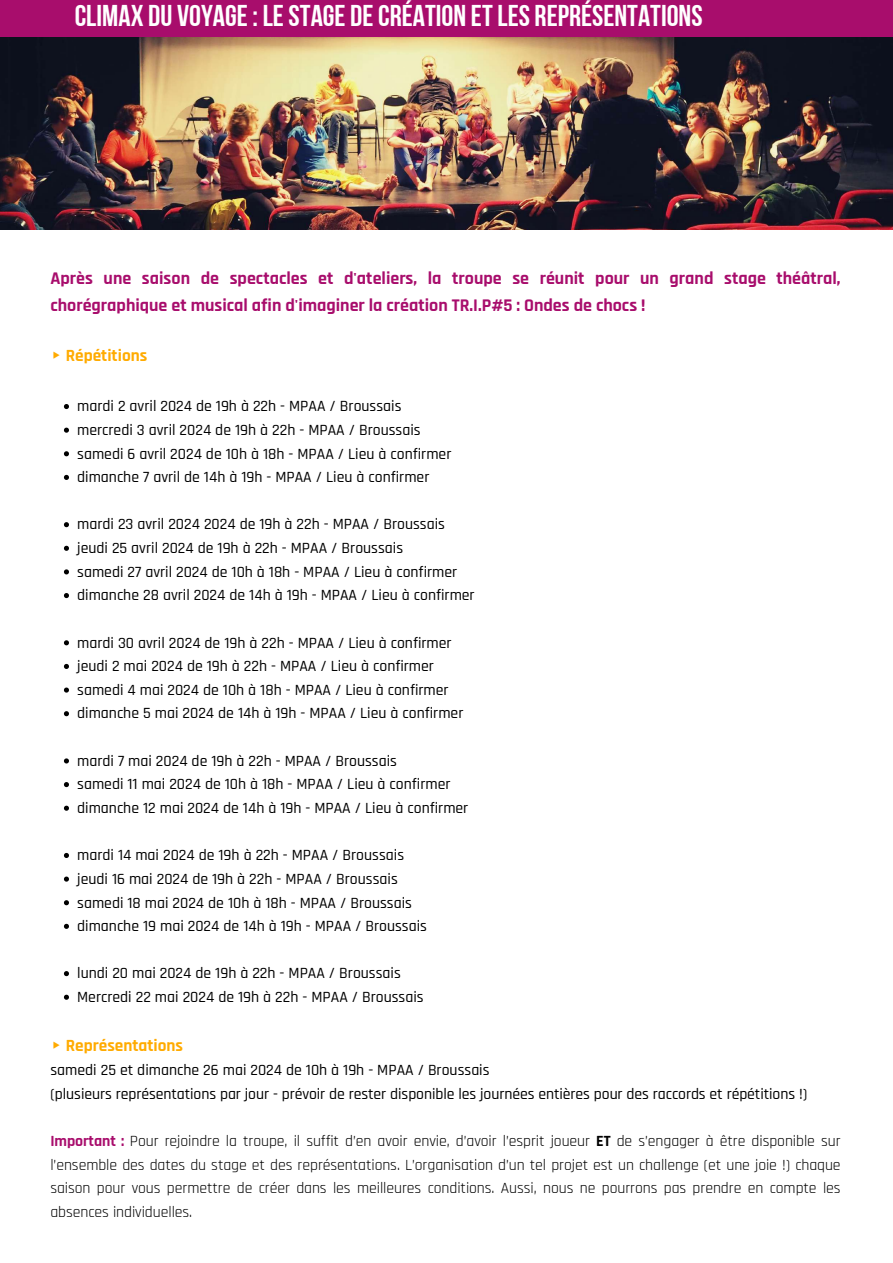
<style>
.page{position:relative;width:893px;height:1263px;background:#fff}
.page>*{position:absolute;margin:0;border:0;box-sizing:border-box;transform-origin:0 0}
.t1{font:30px "Bebas Neue Cyrillic";color:#fff}
.t2{font:22.5px "Bebas Neue Cyrillic";color:#fff}
.t3{font:700 18px/27px "Rajdhani";color:#a80d6c}
.t4{font:700 17.25px "Rajdhani";color:#ffab00}
.t5{font:500 15.75px/23.6px "Rajdhani";color:#000}
.t6{font:15.75px/23.6px "Rajdhani";letter-spacing:-.005em;color:#000;text-align:justify}
.s1{font-size:30px}
.s2{font-family:"Free Sans";font-weight:400}
.s3{font-weight:700;color:#a80d6c}
.s4{font-weight:700}
</style>
<div class="page">
<div style="left:0;top:0;width:893px;height:38px;background:#a80d6c"></div>
<svg style="left:64px;top:404px;width:5px;height:5px"></svg>
<svg style="left:64px;top:428px;width:5px;height:5px"></svg>
<svg style="left:64px;top:451px;width:5px;height:5px"></svg>
<svg style="left:64px;top:475px;width:5px;height:5px"></svg>
<svg style="left:64px;top:522px;width:5px;height:5px"></svg>
<svg style="left:64px;top:546px;width:5px;height:5px"></svg>
<svg style="left:64px;top:569px;width:5px;height:5px"></svg>
<svg style="left:64px;top:593px;width:5px;height:5px"></svg>
<svg style="left:64px;top:640px;width:5px;height:5px"></svg>
<svg style="left:64px;top:664px;width:5px;height:5px"></svg>
<svg style="left:64px;top:687px;width:5px;height:6px"></svg>
<svg style="left:64px;top:711px;width:5px;height:5px"></svg>
<svg style="left:64px;top:758px;width:5px;height:5px"></svg>
<svg style="left:64px;top:782px;width:5px;height:5px"></svg>
<svg style="left:64px;top:806px;width:5px;height:5px"></svg>
<svg style="left:64px;top:853px;width:5px;height:5px"></svg>
<svg style="left:64px;top:876px;width:5px;height:6px"></svg>
<svg style="left:64px;top:900px;width:5px;height:5px"></svg>
<svg style="left:64px;top:924px;width:5px;height:5px"></svg>
<svg style="left:64px;top:971px;width:5px;height:5px"></svg>
<svg style="left:64px;top:995px;width:5px;height:5px"></svg>
<img style="left:0;top:38px;width:893px;height:192px">
<h1 class="t1" style="left:86px;top:4px;width:618px">LIMAX DU VOYAGE: LESTAGE DECRÉATION ETLES REPRÉSENTATIONS</h1>
<h2 class="t2" style="left:75px;top:4px;width:253px"><span class="s1">C</span> ESCALE 1:THÉÂTRE DE LA VILLE...</h2>
<p class="t3" style="left:50px;top:265px;width:791px">Après une saison de spectacles et d'ateliers, la troupe se réunit pour un grand stage théâtral, chorégraphique et musical afin d'imaginer la création TR.I.P#5 : Ondes de chocs !</p>
<p class="t4" style="left:50px;top:345px;width:98px"><span class="s2">▸</span> Répétitions</p>
<p class="t5" style="left:77px;top:395px;width:376px">mardi 2 avril 2024 de 19h à 22h - MPAA / Broussais mercredi 3 avril 2024 de 19h à 22h - MPAA / Broussais samedi 6 avril 2024 de 10h à 18h - MPAA / Lieu à confirmer dimanche 7 avril de 14h à 19h - MPAA / Lieu à confirmer</p>
<p class="t5" style="left:77px;top:513px;width:399px">mardi 23 avril 2024 2024 de 19h à 22h - MPAA / Broussais jeudi 25 avril 2024 de 19h à 22h - MPAA / Broussais<br>samedi 27 avril 2024 de 10h à 18h - MPAA / Lieu à confirmer dimanche 28 avril 2024 de 14h à 19h - MPAA / Lieu à confirmer</p>
<p class="t5" style="left:77px;top:631px;width:388px">mardi 30 avril 2024 de 19h à 22h - MPAA / Lieu à confirmer jeudi 2 mai 2024 de 19h à 22h - MPAA / Lieu à confirmer samedi 4 mai 2024 de 10h à 18h - MPAA / Lieu à confirmer dimanche 5 mai 2024 de 14h à 19h - MPAA / Lieu à confirmer</p>
<p class="t5" style="left:77px;top:749px;width:393px">mardi 7 mai 2024 de 19h à 22h - MPAA / Broussais<br>samedi 11 mai 2024 de 10h à 18h - MPAA / Lieu à confirmer dimanche 12 mai 2024 de 14h à 19h - MPAA / Lieu à confirmer</p>
<p class="t5" style="left:77px;top:844px;width:351px">mardi 14 mai 2024 de 19h à 22h - MPAA / Broussais jeudi 16 mai 2024 de 19h à 22h - MPAA / Broussais samedi 18 mai 2024 de 10h à 18h - MPAA / Broussais dimanche 19 mai 2024 de 14h à 19h - MPAA / Broussais</p>
<p class="t5" style="left:77px;top:962px;width:348px">lundi 20 mai 2024 de 19h à 22h - MPAA / Broussais<br>Mercredi 22 mai 2024 de 19h à 22h - MPAA / Broussais</p>
<p class="t4" style="left:50px;top:1035px;width:134px"><span class="s2">▸</span> Représentations</p>
<p class="t5" style="left:50px;top:1059px;width:758px">samedi 25 et dimanche 26 mai 2024 de 10h à 19h - MPAA / Broussais<br>(plusieurs représentations par jour - prévoir de rester disponible les journées entières pour des raccords et répétitions !)</p>
<p class="t6" style="left:50px;top:1129px;width:792px"><span class="s3">Important :</span> Pour rejoindre la troupe, il suffit d’en avoir envie, d’avoir l’esprit joueur <span class="s4">ET</span> de s’engager à être disponible sur l’ensemble des dates du stage et des représentations. L’organisation d’un tel projet est un challenge (et une joie !) chaque saison pour vous permettre de créer dans les meilleures conditions. Aussi, nous ne pourrons pas prendre en compte les absences individuelles.</p>
</div>
